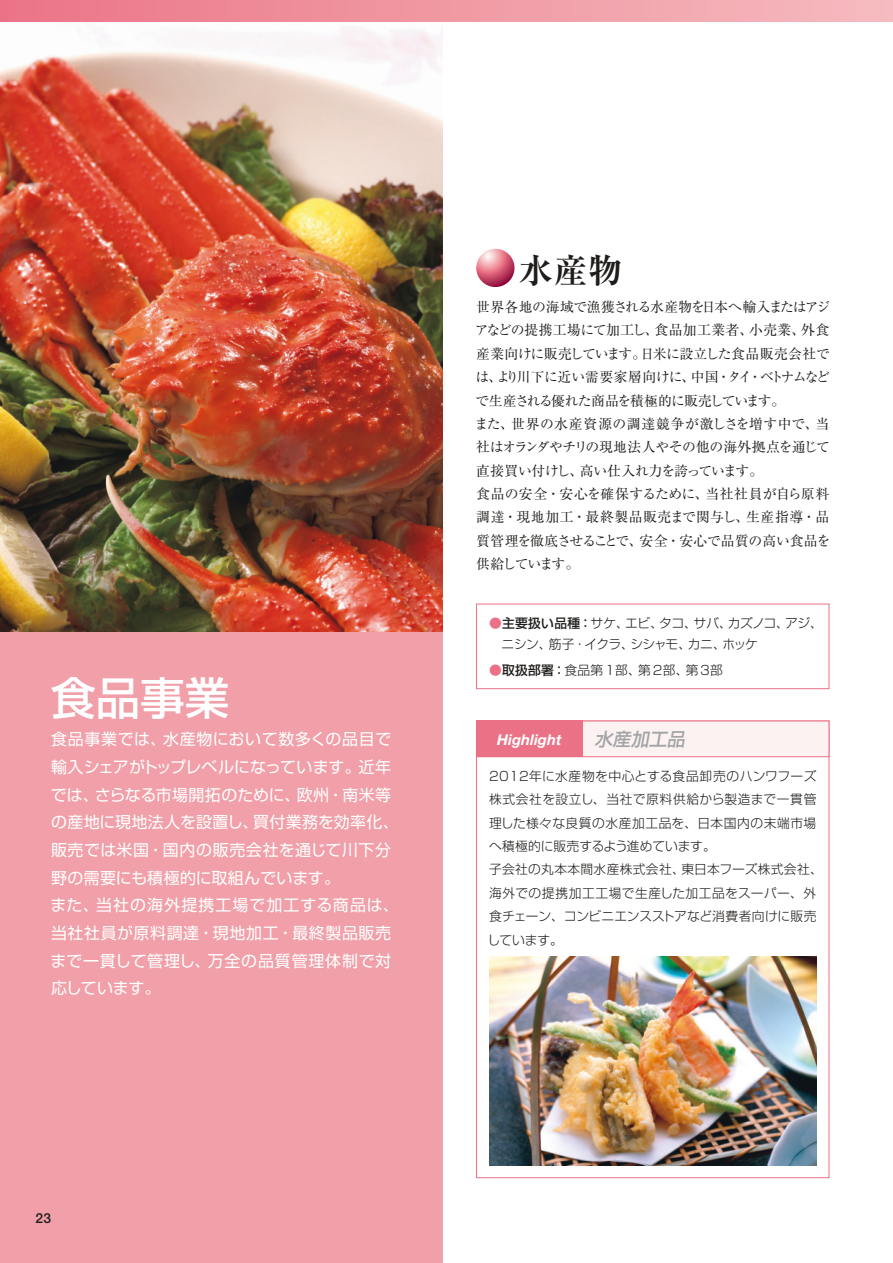
<style>
.page{position:relative;width:893px;height:1263px;background:#fff}
.page>*{position:absolute;margin:0;border:0;box-sizing:border-box;transform-origin:0 0}
.t1{font:500 44.7px "Shin Go Pro";color:#fff}
.t2{font:700 34.05px "Ryumin Pro";color:#1f1d1b}
.t3{font:italic 500 18px "Shin Go Pro";color:#a2a4a6}
.t4{font:15.9px/27.6px "Shin Go Pro";letter-spacing:.025em;color:#fff}
.t5{font:italic 700 14.85px "Helvetica Neue LT Std";color:#fff}
.t6{font:13.8px/23.4px "Ryumin Pro";letter-spacing:-.02em;color:#1f1d1b}
.t7{font:500 13.8px "Helvetica Neue LT Std";color:#1f1d1b}
.t8{font:300 12.75px/23.4px "Shin Go Pro";letter-spacing:.025em;color:#1f1d1b}
.t9{font:300 12.75px/21.3px "Shin Go Pro";letter-spacing:-.05em;color:#1f1d1b}
.s1{font-weight:500;color:#eb7286}
.s2{font-weight:500}
</style>
<div class="page">
<div style="left:0;top:631px;width:442px;height:632px;background:#f19fa8"></div>
<img style="left:0;top:21px;width:442px;height:610px">
<div style="left:0;top:0;width:893px;height:21px;background:linear-gradient(to right,#eb7587,#f5bbbf)"></div>
<svg style="left:476px;top:249px;width:38px;height:38px"></svg>
<div style="left:476px;top:604px;width:353px;height:85px;border:1px solid #eb7286"></div>
<div style="left:476px;top:721px;width:353px;height:36px;background:#fdf2f2"></div>
<div style="left:476px;top:721px;width:353px;height:36px;border:1px solid #eb7286"></div>
<div style="left:476px;top:721px;width:107px;height:36px;background:#eb7286"></div>
<img style="left:489px;top:957px;width:327px;height:208px">
<h1 class="t1" style="left:51px;top:662px;width:180px">食品事業</h1>
<p class="t4" style="left:51px;top:724px;width:350px">食品事業では、水産物において数多くの品目で輸入シェアがトップレベルになっています。近年では、さらなる市場開拓のために、欧州・南米等の産地に現地法人を設置し、買付業務を効率化、販売では米国・国内の販売会社を通じて川下分野の需要にも積極的に取組んでいます。<br>また、当社の海外提携工場で加工する商品は、当社社員が原料調達・現地加工・最終製品販売まで一貫して管理し、万全の品質管理体制で対応しています。</p>
<h2 class="t2" style="left:519px;top:243px;width:105px">水産物</h2>
<p class="t6" style="left:474px;top:294px;width:358px">世界各地の海域で漁獲される水産物を日本へ輸入またはアジアなどの提携工場にて加工し、食品加工業者、小売業、外食産業向けに販売しています。日米に設立した食品販売会社では、より川下に近い需要家層向けに、中国・タイ・ベトナムなどで生産される優れた商品を積極的に販売しています。<br>また、世界の水産資源の調達競争が激しさを増す中で、当社はオランダやチリの現地法人やその他の海外拠点を通じて直接買い付けし、高い仕入れ力を誇っています。<br>食品の安全・安心を確保するために、当社社員が自ら原料調達・現地加工・最終製品販売まで関与し、生産指導・品質管理を徹底させることで、安全・安心で品質の高い食品を供給しています。</p>
<p class="t9" style="left:502px;top:611px;width:323px;text-indent:-13px"><span class="s1">●</span><span class="s2">主要扱い品種：</span>サケ、エビ、タコ、サバ、カズノコ、アジ、ニシン、筋子・イクラ、シシャモ、カニ、ホッケ</p>
<p class="t8" style="left:489px;top:656px;width:236px"><span class="s1">●</span><span class="s2">取扱部署：</span>食品第1部、第2部、第3部</p>
<p class="t5" style="left:497px;top:731px;width:66px">Highlight</p>
<h3 class="t3" style="left:594px;top:724px;width:96px">水産加工品</h3>
<p class="t8" style="left:488px;top:763px;width:337px">2012年に水産物を中心とする食品卸売のハンワフーズ株式会社を設立し、当社で原料供給から製造まで一貫管理した様々な良質の水産加工品を、日本国内の末端市場へ積極的に販売するよう進めています。<br>子会社の丸本本間水産株式会社、東日本フーズ株式会社、海外での提携加工工場で生産した加工品をスーパー、外食チェーン、コンビニエンスストアなど消費者向けに販売しています。</p>
<p class="t7" style="left:36px;top:1210px;width:17px">23</p>
</div>
